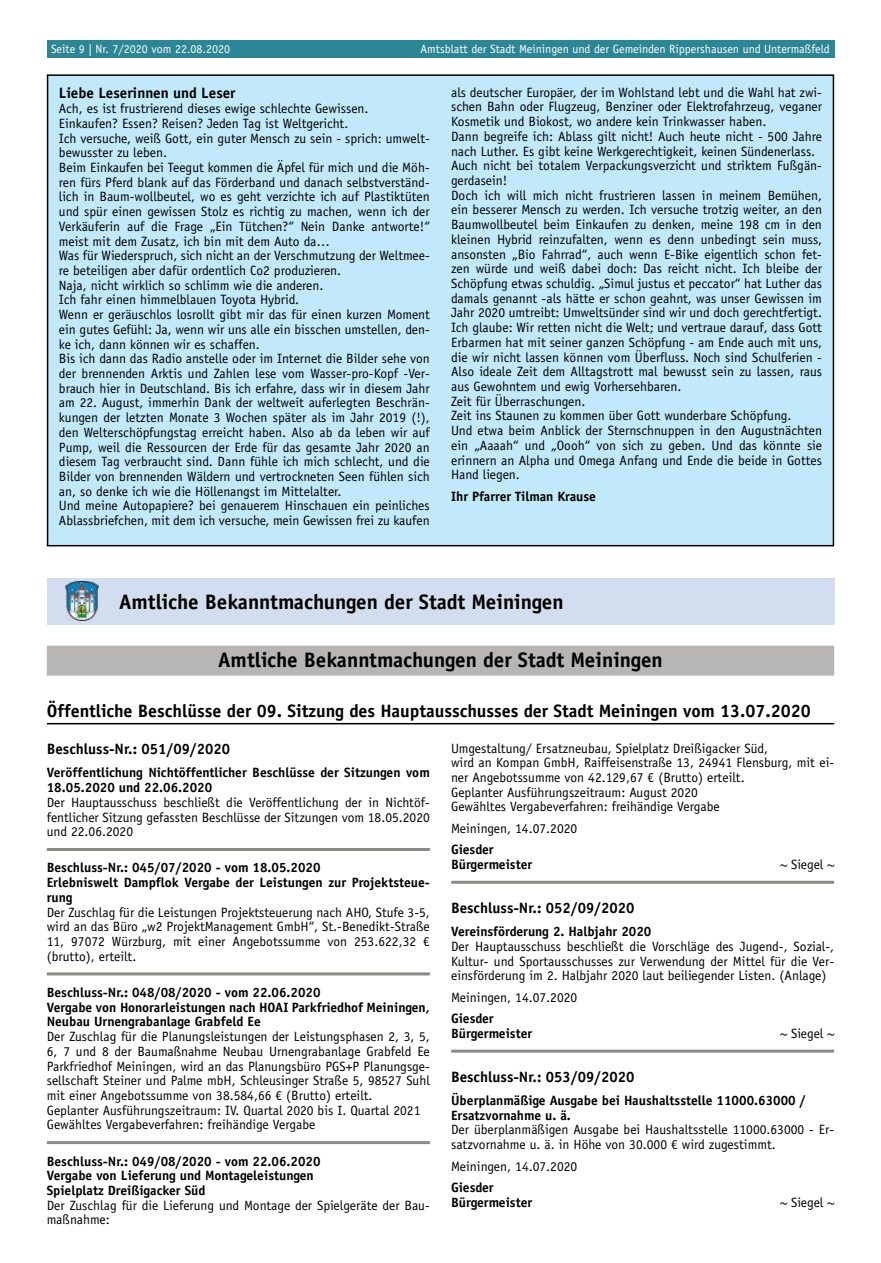
<style>
.page{position:relative;width:881px;height:1263px;background:#fff}
.page>*{position:absolute;margin:0;border:0;box-sizing:border-box;transform-origin:0 0}
.t1{font:700 21px "Officina Sans LT";color:#000}
.t2{font:700 18px "Officina Sans LT";color:#000}
.t3{font:700 15px "Officina Sans LT";color:#000}
.t4{font:13.5px/14.7px "Officina Sans LT";color:#000}
.t5{font:700 13.5px/14.7px "Officina Sans LT";color:#000}
.t6{font:12px "Officina Sans LT";color:#fff}
</style>
<div class="page">
<div style="left:47px;top:40px;width:786px;height:17px;background:#2c8695"></div>
<div style="left:48px;top:75px;width:785px;height:471px;background:#c2e9fb"></div>
<div style="left:47px;top:74px;width:786px;height:472px;border:2px solid #000"></div>
<div style="left:47px;top:646px;width:786px;height:30px;background:#b8b6b4"></div>
<hr style="left:47px;top:723px;width:786px;height:1px;background:#000">
<hr style="left:47px;top:848px;width:382px;height:3px;background:#8c8886">
<hr style="left:47px;top:972px;width:382px;height:3px;background:#8c8886">
<hr style="left:47px;top:1141px;width:382px;height:3px;background:#8c8886">
<hr style="left:451px;top:881px;width:382px;height:3px;background:#8c8886">
<hr style="left:451px;top:1049px;width:382px;height:3px;background:#8c8886">
<div style="left:47px;top:578px;width:786px;height:46px;background:#d2deef"></div>
<img style="left:65px;top:582px;width:33px;height:38px">
<p class="t6" style="left:51px;top:43px;width:180px">Seite 9 | Nr. 7/2020 vom 22.08.2020</p>
<p class="t6" style="left:420px;top:43px;width:411px">Amtsblatt der Stadt Meiningen und der Gemeinden Rippershausen und Untermaßfeld</p>
<p class="t3" style="left:59px;top:85px;width:178px">Liebe Leserinnen und Leser</p>
<p class="t4" style="left:59px;top:101px;width:372px">Ach, es ist frustrierend dieses ewige schlechte Gewissen.<br>Einkaufen? Essen? Reisen? Jeden Tag ist Weltgericht.<br>Ich versuche, weiß Gott, ein guter Mensch zu sein - sprich: umwelt&shy;bewusster zu leben.<br>Beim Einkaufen bei Teegut kommen die Äpfel für mich und die Möh&shy;ren fürs Pferd blank auf das Förderband und danach selbstverständ&shy;lich in Baum-wollbeutel, wo es geht verzichte ich auf Plastiktüten und spür einen gewissen Stolz es richtig zu machen, wenn ich der Verkäuferin auf die Frage „Ein Tütchen?“ Nein Danke antworte!“ meist mit dem Zusatz, ich bin mit dem Auto da…<br>Was für Wiederspruch, sich nicht an der Verschmutzung der Weltmee&shy;re beteiligen aber dafür ordentlich Co2 produzieren.<br>Naja, nicht wirklich so schlimm wie die anderen.<br>Ich fahr einen himmelblauen Toyota Hybrid.<br>Wenn er geräuschlos losrollt gibt mir das für einen kurzen Moment ein gutes Gefühl: Ja, wenn wir uns alle ein bisschen umstellen, den&shy;ke ich, dann können wir es schaffen.<br>Bis ich dann das Radio anstelle oder im Internet die Bilder sehe von der brennenden Arktis und Zahlen lese vom Wasser-pro-Kopf -Ver&shy;brauch hier in Deutschland. Bis ich erfahre, dass wir in diesem Jahr am 22. August, immerhin Dank der weltweit auferlegten Beschrän&shy;kungen der letzten Monate 3 Wochen später als im Jahr 2019 (!), den Welterschöpfungstag erreicht haben. Also ab da leben wir auf Pump, weil die Ressourcen der Erde für das gesamte Jahr 2020 an diesem Tag verbraucht sind. Dann fühle ich mich schlecht, und die Bilder von brennenden Wäldern und vertrockneten Seen fühlen sich an, so denke ich wie die Höllenangst im Mittelalter.<br>Und meine Autopapiere? bei genauerem Hinschauen ein peinliches Ablassbriefchen, mit dem ich versuche, mein Gewissen frei zu kaufen</p>
<p class="t4" style="left:451px;top:85px;width:372px">als deutscher Europäer, der im Wohlstand lebt und die Wahl hat zwi&shy;schen Bahn oder Flugzeug, Benziner oder Elektrofahrzeug, veganer Kosmetik und Biokost, wo andere kein Trinkwasser haben.<br>Dann begreife ich: Ablass gilt nicht! Auch heute nicht - 500 Jahre nach Luther. Es gibt keine Werkgerechtigkeit, keinen Sündenerlass.<br>Auch nicht bei totalem Verpackungsverzicht und striktem Fußgän&shy;gerdasein!<br>Doch ich will mich nicht frustrieren lassen in meinem Bemühen, ein besserer Mensch zu werden. Ich versuche trotzig weiter, an den Baumwollbeutel beim Einkaufen zu denken, meine 198 cm in den kleinen Hybrid reinzufalten, wenn es denn unbedingt sein muss, ansonsten „Bio Fahrrad“, auch wenn E-Bike eigentlich schon fet&shy;zen würde und weiß dabei doch: Das reicht nicht. Ich bleibe der Schöpfung etwas schuldig. „Simul justus et peccator“ hat Luther das damals genannt -als hätte er schon geahnt, was unser Gewissen im Jahr 2020 umtreibt: Umweltsünder sind wir und doch gerechtfertigt.<br>Ich glaube: Wir retten nicht die Welt; und vertraue darauf, dass Gott Erbarmen hat mit seiner ganzen Schöpfung - am Ende auch mit uns, die wir nicht lassen können vom Überfluss. Noch sind Schulferien - Also ideale Zeit dem Alltagstrott mal bewusst sein zu lassen, raus aus Gewohntem und ewig Vorhersehbaren.<br>Zeit für Überraschungen.<br>Zeit ins Staunen zu kommen über Gott wunderbare Schöpfung.<br>Und etwa beim Anblick der Sternschnuppen in den Augustnächten ein „Aaaah“ und „Oooh“ von sich zu geben. Und das könnte sie erinnern an Alpha und Omega Anfang und Ende die beide in Gottes Hand liegen.</p>
<p class="t5" style="left:451px;top:489px;width:146px">Ihr Pfarrer Tilman Krause</p>
<h1 class="t1" style="left:119px;top:590px;width:446px">Amtliche Bekanntmachungen der Stadt Meiningen</h1>
<h1 class="t1" style="left:218px;top:648px;width:446px">Amtliche Bekanntmachungen der Stadt Meiningen</h1>
<h2 class="t2" style="left:47px;top:700px;width:765px">Öffentliche Beschlüsse der 09. Sitzung des Hauptausschusses der Stadt Meiningen vom 13.07.2020</h2>
<p class="t3" style="left:47px;top:740px;width:185px">Beschluss-Nr.: 051/09/2020</p>
<p class="t5" style="left:47px;top:766px;width:384px">Veröffentlichung Nichtöffentlicher Beschlüsse der Sitzungen vom<br>18.05.2020 und 22.06.2020</p>
<p class="t4" style="left:47px;top:795px;width:384px;text-align:justify">Der Hauptausschuss beschließt die Veröffentlichung der in Nichtöf&shy;fentlicher Sitzung gefassten Beschlüsse der Sitzungen vom 18.05.2020 und 22.06.2020</p>
<p class="t5" style="left:47px;top:861px;width:384px">Beschluss-Nr.: 045/07/2020 - vom 18.05.2020<br>Erlebniswelt Dampflok Vergabe der Leistungen zur Projektsteue&shy;rung</p>
<p class="t4" style="left:47px;top:905px;width:384px;text-align:justify">Der Zuschlag für die Leistungen Projektsteuerung nach AHO, Stufe 3-5, wird an das Büro „w2 ProjektManagement GmbH“, St.-Benedikt-Straße 11, 97072 Würzburg, mit einer Angebotssumme von 253.622,32 € (brutto), erteilt.</p>
<p class="t5" style="left:47px;top:985px;width:384px">Beschluss-Nr.: 048/08/2020 - vom 22.06.2020<br>Vergabe von Honorarleistungen nach HOAI Parkfriedhof Meiningen,<br>Neubau Urnengrabanlage Grabfeld Ee</p>
<p class="t4" style="left:47px;top:1029px;width:384px">Der Zuschlag für die Planungsleistungen der Leistungsphasen 2, 3, 5, 6, 7 und 8 der Baumaßnahme Neubau Urnengrabanlage Grabfeld Ee Parkfriedhof Meiningen, wird an das Planungsbüro PGS+P Planungsge&shy;sellschaft Steiner und Palme mbH, Schleusinger Straße 5, 98527 Suhl mit einer Angebotssumme von 38.584,66 € (Brutto) erteilt.<br>Geplanter Ausführungszeitraum: IV. Quartal 2020 bis I. Quartal 2021<br>Gewähltes Vergabeverfahren: freihändige Vergabe</p>
<p class="t5" style="left:47px;top:1154px;width:275px">Beschluss-Nr.: 049/08/2020 - vom 22.06.2020<br>Vergabe von Lieferung und Montageleistungen<br>Spielplatz Dreißigacker Süd</p>
<p class="t4" style="left:47px;top:1198px;width:384px">Der Zuschlag für die Lieferung und Montage der Spielgeräte der Bau&shy;maßnahme:</p>
<p class="t4" style="left:451px;top:741px;width:384px">Umgestaltung/ Ersatzneubau, Spielplatz Dreißigacker Süd,<br>wird an Kompan GmbH, Raiffeisenstraße 13, 24941 Flensburg, mit ei&shy;ner Angebotssumme von 42.129,67 € (Brutto) erteilt.<br>Geplanter Ausführungszeitraum: August 2020<br>Gewähltes Vergabeverfahren: freihändige Vergabe</p>
<p class="t4" style="left:451px;top:821px;width:128px">Meiningen, 14.07.2020</p>
<p class="t5" style="left:451px;top:842px;width:83px">Giesder<br>Bürgermeister</p>
<p class="t4" style="left:780px;top:857px;width:55px">~ Siegel ~</p>
<p class="t3" style="left:451px;top:899px;width:185px">Beschluss-Nr.: 052/09/2020</p>
<p class="t5" style="left:451px;top:924px;width:202px">Vereinsförderung 2. Halbjahr 2020</p>
<p class="t4" style="left:451px;top:939px;width:384px;text-align:justify">Der Hauptausschuss beschließt die Vorschläge des Jugend-, Sozial-, Kultur- und Sportausschusses zur Verwendung der Mittel für die Ver&shy;einsförderung im 2. Halbjahr 2020 laut beiliegender Listen. (Anlage)</p>
<p class="t4" style="left:451px;top:990px;width:128px">Meiningen, 14.07.2020</p>
<p class="t5" style="left:451px;top:1011px;width:83px">Giesder<br>Bürgermeister</p>
<p class="t4" style="left:780px;top:1026px;width:55px">~ Siegel ~</p>
<p class="t3" style="left:451px;top:1068px;width:185px">Beschluss-Nr.: 053/09/2020</p>
<p class="t5" style="left:451px;top:1093px;width:356px">Überplanmäßige Ausgabe bei Haushaltsstelle 11000.63000 /<br>Ersatzvornahme u. ä.</p>
<p class="t4" style="left:451px;top:1123px;width:384px">Der überplanmäßigen Ausgabe bei Haushaltsstelle 11000.63000 - Er&shy;satzvornahme u. ä. in Höhe von 30.000 € wird zugestimmt.</p>
<p class="t4" style="left:451px;top:1159px;width:128px">Meiningen, 14.07.2020</p>
<p class="t5" style="left:451px;top:1180px;width:83px">Giesder<br>Bürgermeister</p>
<p class="t4" style="left:780px;top:1195px;width:55px">~ Siegel ~</p>
</div>
